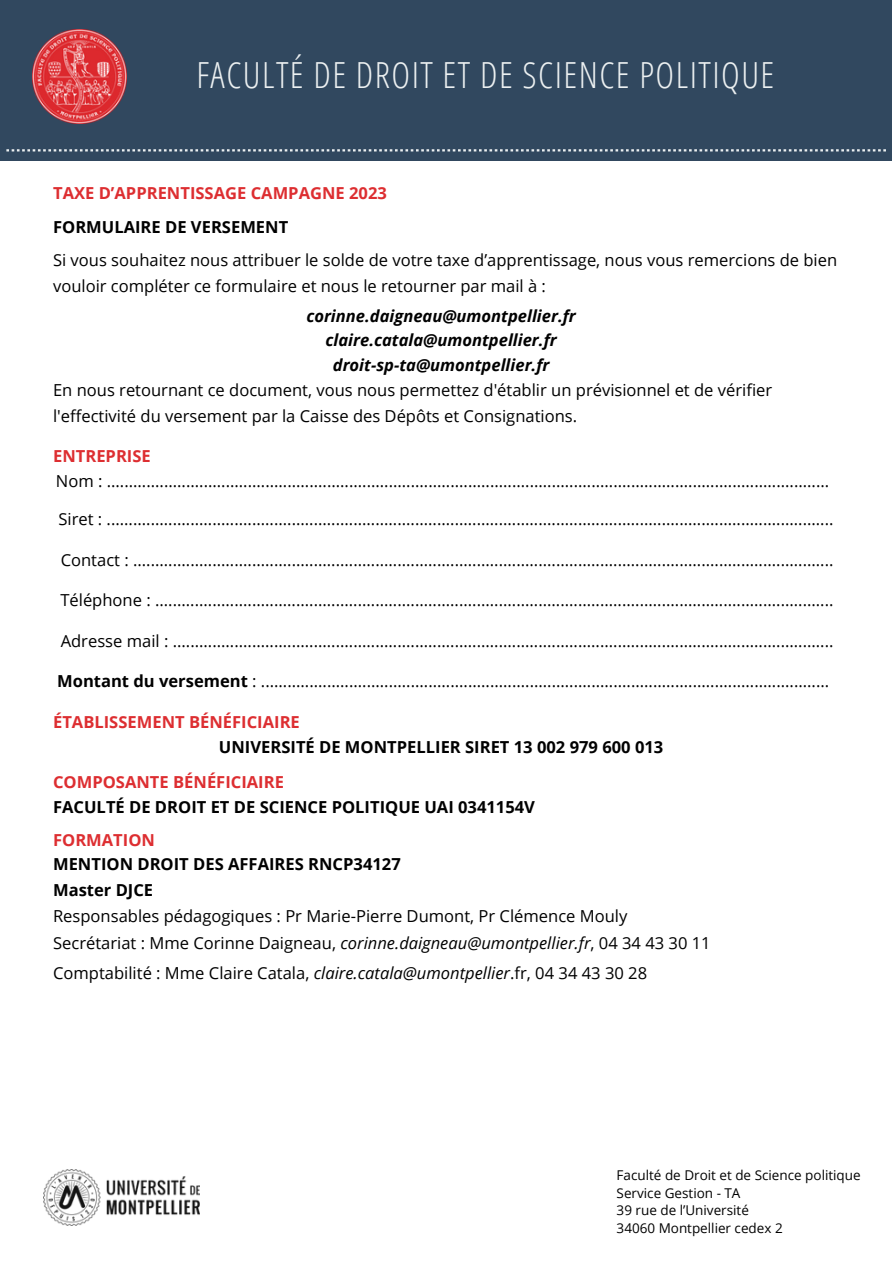
<style>
.page{position:relative;width:893px;height:1264px;background:#fff}
.page>*{position:absolute;margin:0;border:0;box-sizing:border-box;transform-origin:0 0}
.t1{font:300 36px "Open Sans Condensed";letter-spacing:.04em;color:#ecf0f1}
.t2{font:16.5px "Open Sans";color:#000}
.t3{font:700 16.5px "Open Sans";color:#000}
.t4{font:700 16.5px "Open Sans";color:#dd2e31}
.t5{font:italic 700 16.5px "Open Sans";color:#000}
.t6{font:13.5px "Open Sans";color:#000}
.s1{font-weight:700}
.s2{font-style:italic}
</style>
<div class="page">
<div style="left:0;top:0;width:891px;height:161px;background:#31485f"></div>
<img style="left:33px;top:30px;width:93px;height:93px">
<svg style="left:6px;top:149px;width:879px;height:2px"></svg>
<img style="left:44px;top:1169px;width:155px;height:56px">
<p class="t1" style="left:196px;top:49px;width:579px">FACULTÉ DE DROIT ET DE SCIENCE POLITIQUE</p>
<p class="t4" style="left:53px;top:181px;width:335px">TAXE D’APPRENTISSAGE CAMPAGNE 2023</p>
<p class="t3" style="left:53px;top:215px;width:237px">FORMULAIRE DE VERSEMENT</p>
<p class="t2" style="left:53px;top:249px;width:785px">Si vous souhaitez nous attribuer le solde de votre taxe d’apprentissage, nous vous remercions de bien</p>
<p class="t2" style="left:53px;top:275px;width:494px">vouloir compléter ce formulaire et nous le retourner par mail à :</p>
<p class="t5" style="left:306px;top:304px;width:271px">corinne.daigneau@umontpellier.fr</p>
<p class="t5" style="left:325px;top:329px;width:233px">claire.catala@umontpellier.fr</p>
<p class="t5" style="left:333px;top:353px;width:218px">droit-sp-ta@umontpellier.fr</p>
<p class="t2" style="left:53px;top:378px;width:720px">En nous retournant ce document, vous nous permettez d'établir un prévisionnel et de vérifier</p>
<p class="t2" style="left:53px;top:404px;width:525px">l'effectivité du versement par la Caisse des Dépôts et Consignations.</p>
<p class="t4" style="left:53px;top:444px;width:99px">ENTREPRISE</p>
<p class="t2" style="left:56px;top:469px;width:774px">Nom : ....................................................................................................................................................................</p>
<p class="t2" style="left:58px;top:507px;width:776px">Siret : .....................................................................................................................................................................</p>
<p class="t2" style="left:61px;top:548px;width:774px">Contact : ...............................................................................................................................................................</p>
<p class="t2" style="left:60px;top:588px;width:774px">Téléphone : ..........................................................................................................................................................</p>
<p class="t2" style="left:61px;top:629px;width:774px">Adresse mail : ......................................................................................................................................................</p>
<p class="t2" style="left:57px;top:669px;width:773px"><span class="s1">Montant du versement</span> : .................................................................................................................................</p>
<p class="t4" style="left:53px;top:710px;width:248px">ÉTABLISSEMENT BÉNÉFICIAIRE</p>
<p class="t3" style="left:219px;top:735px;width:446px">UNIVERSITÉ DE MONTPELLIER SIRET 13 002 979 600 013</p>
<p class="t4" style="left:53px;top:770px;width:232px">COMPOSANTE BÉNÉFICIAIRE</p>
<p class="t3" style="left:53px;top:795px;width:483px">FACULTÉ DE DROIT ET DE SCIENCE POLITIQUE UAI 0341154V</p>
<p class="t4" style="left:53px;top:828px;width:103px">FORMATION</p>
<p class="t3" style="left:53px;top:852px;width:349px">MENTION DROIT DES AFFAIRES RNCP34127</p>
<p class="t3" style="left:53px;top:878px;width:102px">Master DJCE</p>
<p class="t2" style="left:53px;top:904px;width:576px">Responsables pédagogiques : Pr Marie-Pierre Dumont, Pr Clémence Mouly</p>
<p class="t2" style="left:53px;top:931px;width:659px">Secrétariat : Mme Corinne Daigneau, <span class="s2">corinne.daigneau@umontpellier.fr</span>, 04 34 43 30 11</p>
<p class="t2" style="left:53px;top:961px;width:595px">Comptabilité : Mme Claire Catala, <span class="s2">claire.catala@umontpellier</span>.fr, 04 34 43 30 28</p>
<p class="t6" style="left:616px;top:1165px;width:245px">Faculté de Droit et de Science politique</p>
<p class="t6" style="left:616px;top:1183px;width:125px">Service Gestion - TA</p>
<p class="t6" style="left:616px;top:1200px;width:134px">39 rue de l’Université</p>
<p class="t6" style="left:616px;top:1218px;width:167px">34060 Montpellier cedex 2</p>
</div>
